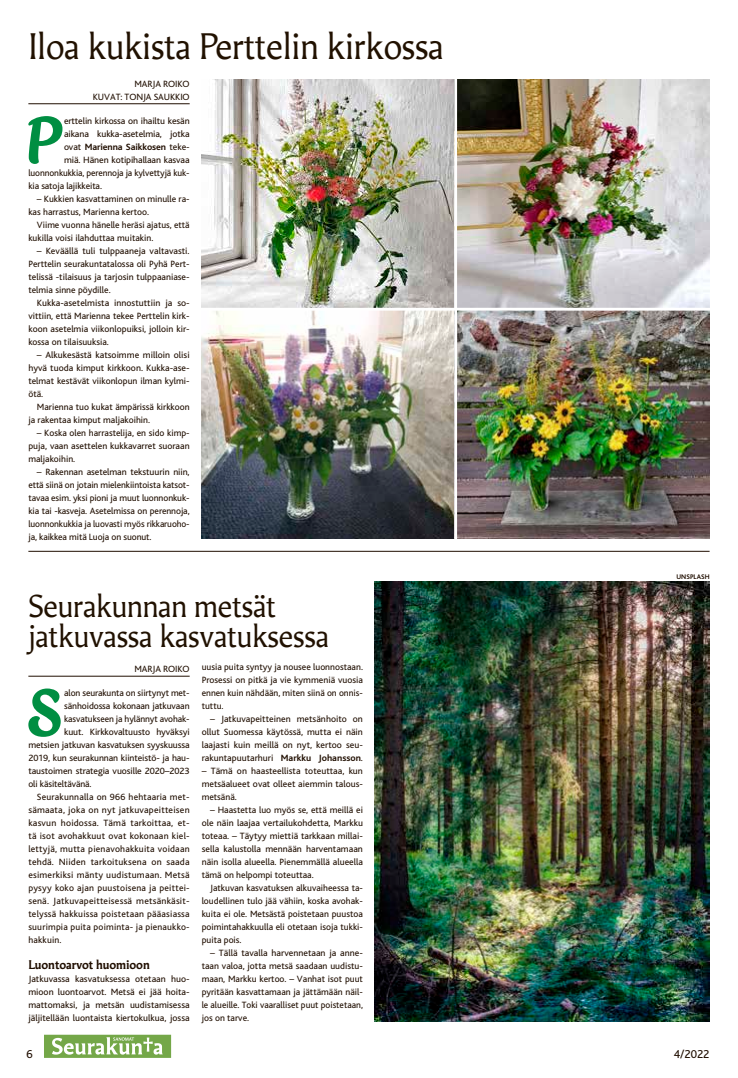
<style>
.page{position:relative;width:738px;height:1078px;background:#fff}
.page>*{position:absolute;margin:0;border:0;box-sizing:border-box;transform-origin:0 0}
.t1{font:78.8px "Bali Script";color:#008e42}
.t2{font:35px "Martti";letter-spacing:-.01em;color:#211100}
.t3{font:30px/30px "Martti";letter-spacing:-.01em;color:#211100}
.t4{font:700 12px "Martti";letter-spacing:-.01em;color:#200e00}
.t5{font:12px "Bliss";color:#200e00}
.t6{font:9.5px/13px "Bliss";color:#200e00;text-align:justify}
.t7{font:9.5px "Bliss";letter-spacing:.02em;color:#200e00}
.t8{font:700 9.5px "Bliss";letter-spacing:-.01em;color:#200e00}
.t9{font:700 7px "Bliss";letter-spacing:.01em;color:#200e00}
.s1{font-weight:400}
.s2{font-weight:700}
</style>
<div class="page">
<svg style="left:44px;top:1034px;width:127px;height:23px"></svg>
<hr style="left:28px;top:103px;width:161px;height:1px;background:#200e00">
<hr style="left:28px;top:675px;width:161px;height:1px;background:#200e00">
<img style="left:201px;top:79px;width:508px;height:460px">
<hr style="left:28px;top:551px;width:681px;height:1px;background:#200e00">
<hr style="left:454px;top:78px;width:2px;height:468px;background:#fff">
<hr style="left:200px;top:308px;width:513px;height:2px;background:#fff">
<img style="left:374px;top:581px;width:335px;height:439px">
<h2 class="t2" style="left:28px;top:25px;width:416px">Iloa kukista Perttelin kirkossa</h2>
<p class="t6" style="left:93px;top:77px;width:98px;text-align:right">MARJA ROIKO<br>KUVAT: TONJA SAUKKIO</p>
<h1 class="t1" style="left:27px;top:101px;width:37px">P</h1>
<p class="t6" style="left:64px;top:114px;width:127px">erttelin kirkossa on ihailtu kesän</p>
<p class="t6" style="left:64px;top:127px;width:127px">aikana kukka-asetelmia, jotka</p>
<p class="t8" style="left:64px;top:142px;width:127px"><span class="s1">ovat</span> Marienna Saikkosen <span class="s1">teke-</span></p>
<p class="t6" style="left:64px;top:153px;width:127px">miä. Hänen kotipihallaan kasvaa</p>
<p class="t6" style="left:28px;top:166px;width:163px">luonnonkukkia, perennoja ja kylvettyjä kuk-</p>
<p class="t6" style="left:28px;top:179px;width:75px">kia satoja lajikkeita.</p>
<p class="t6" style="left:28px;top:192px;width:163px;text-indent:9px">– Kukkien kasvattaminen on minulle ra&shy;kas harrastus, Marienna kertoo.</p>
<p class="t6" style="left:28px;top:218px;width:163px;text-indent:9px">Viime vuonna hänelle heräsi ajatus, että kukilla voisi ilahduttaa muitakin.</p>
<p class="t6" style="left:28px;top:244px;width:163px;text-indent:9px">– Keväällä tuli tulppaaneja valtavasti.<br>Perttelin seurakuntatalossa oli Pyhä Pert&shy;telissä -tilaisuus ja tarjosin tulppaaniase&shy;telmia sinne pöydille.</p>
<p class="t6" style="left:28px;top:296px;width:163px;text-indent:9px">Kukka-asetelmista innostuttiin ja so&shy;vittiin, että Marienna tekee Perttelin kirk&shy;koon asetelmia viikonlopuiksi, jolloin kir&shy;kossa on tilaisuuksia.</p>
<p class="t6" style="left:28px;top:348px;width:163px;text-indent:9px">– Alkukesästä katsoimme milloin olisi hyvä tuoda kimput kirkkoon. Kukka-ase&shy;telmat kestävät viikonlopun ilman kylmi&shy;ötä.</p>
<p class="t6" style="left:28px;top:400px;width:163px;text-indent:9px">Marienna tuo kukat ämpärissä kirkkoon ja rakentaa kimput maljakoihin.</p>
<p class="t6" style="left:28px;top:426px;width:163px;text-indent:9px">– Koska olen harrastelija, en sido kimp&shy;puja, vaan asettelen kukkavarret suoraan maljakoihin.</p>
<p class="t6" style="left:28px;top:465px;width:163px;text-indent:9px">– Rakennan asetelman tekstuurin niin, että siinä on jotain mielenkiintoista katsot&shy;tavaa esim. yksi pioni ja muut luonnonkuk&shy;kia tai -kasveja. Asetelmissa on perennoja, luonnonkukkia ja luovasti myös rikkaruoho&shy;ja, kaikkea mitä Luoja on suonut.</p>
<h3 class="t3" style="left:28px;top:591px;width:302px">Seurakunnan metsät jatkuvassa kasvatuksessa</h3>
<p class="t6" style="left:134px;top:662px;width:57px">MARJA ROIKO</p>
<h1 class="t1" style="left:29px;top:673px;width:35px">S</h1>
<p class="t6" style="left:64px;top:686px;width:127px">alon seurakunta on siirtynyt met-</p>
<p class="t6" style="left:64px;top:699px;width:127px">sänhoidossa kokonaan jatkuvaan</p>
<p class="t6" style="left:64px;top:712px;width:127px">kasvatukseen ja hylännyt avohak-</p>
<p class="t6" style="left:64px;top:725px;width:127px">kuut. Kirkkovaltuusto hyväksyi</p>
<p class="t6" style="left:28px;top:738px;width:163px">metsien jatkuvan kasvatuksen syyskuussa</p>
<p class="t6" style="left:28px;top:751px;width:163px">2019, kun seurakunnan kiinteistö- ja hau-</p>
<p class="t6" style="left:28px;top:764px;width:163px">taustoimen strategia vuosille 2020–2023</p>
<p class="t6" style="left:28px;top:777px;width:65px">oli käsiteltävänä.</p>
<p class="t7" style="left:37px;top:792px;width:154px">Seurakunnalla on 966 hehtaaria met-</p>
<p class="t7" style="left:28px;top:805px;width:163px">sämaata, joka on nyt jatkuvapeitteisen</p>
<p class="t7" style="left:28px;top:818px;width:163px">kasvun hoidossa. Tämä tarkoittaa, et-</p>
<p class="t7" style="left:28px;top:831px;width:163px">tä isot avohakkuut ovat kokonaan kiel-</p>
<p class="t7" style="left:28px;top:844px;width:163px">lettyjä, mutta pienavohakkuita voidaan</p>
<p class="t7" style="left:28px;top:857px;width:163px">tehdä. Niiden tarkoituksena on saada</p>
<p class="t7" style="left:28px;top:870px;width:163px">esimerkiksi mänty uudistumaan. Metsä</p>
<p class="t7" style="left:28px;top:883px;width:163px">pysyy koko ajan puustoisena ja peittei-</p>
<p class="t7" style="left:28px;top:896px;width:163px">senä. Jatkuvapeitteisessä metsänkäsit-</p>
<p class="t7" style="left:28px;top:909px;width:163px">telyssä hakkuissa poistetaan pääasiassa</p>
<p class="t7" style="left:28px;top:922px;width:163px">suurimpia puita poiminta- ja pienaukko-</p>
<p class="t7" style="left:28px;top:935px;width:35px">hakkuin.</p>
<p class="t4" style="left:28px;top:956px;width:123px">Luontoarvot huomioon</p>
<p class="t6" style="left:28px;top:972px;width:163px">Jatkuvassa kasvatuksessa otetaan huo&shy;mioon luontoarvot. Metsä ei jää hoita&shy;mattomaksi, ja metsän uudistamisessa jäljitellään luontaista kiertokulkua, jossa</p>
<p class="t6" style="left:201px;top:660px;width:163px">uusia puita syntyy ja nousee luonnostaan.<br>Prosessi on pitkä ja vie kymmeniä vuosia ennen kuin nähdään, miten siinä on onnis&shy;tuttu.</p>
<p class="t6" style="left:201px;top:712px;width:163px;text-indent:9px">– Jatkuvapeitteinen metsänhoito on ollut Suomessa käytössä, mutta ei näin laajasti kuin meillä on nyt, kertoo seu&shy;rakuntapuutarhuri <span class="s2">Markku Johansson</span>.</p>
<p class="t6" style="left:201px;top:764px;width:163px">– Tämä on haasteellista toteuttaa, kun metsäalueet ovat olleet aiemmin talous&shy;metsänä.</p>
<p class="t6" style="left:201px;top:803px;width:163px;text-indent:9px">– Haastetta luo myös se, että meillä ei ole näin laajaa vertailukohdetta, Markku toteaa. – Täytyy miettiä tarkkaan millai&shy;sella kalustolla mennään harventamaan näin isolla alueella. Pienemmällä alueella tämä on helpompi toteuttaa.</p>
<p class="t6" style="left:201px;top:881px;width:163px;text-indent:9px">Jatkuvan kasvatuksen alkuvaiheessa ta&shy;loudellinen tulo jää vähiin, koska avohak&shy;kuita ei ole. Metsästä poistetaan puustoa poimintahakkuulla eli otetaan isoja tukki&shy;puita pois.</p>
<p class="t6" style="left:201px;top:946px;width:163px;text-indent:9px">– Tällä tavalla harvennetaan ja anne&shy;taan valoa, jotta metsä saadaan uudistu&shy;maan, Markku kertoo. – Vanhat isot puut pyritään kasvattamaan ja jättämään näil&shy;le alueille. Toki vaaralliset puut poistetaan, jos on tarve.</p>
<p class="t9" style="left:675px;top:573px;width:35px">UNSPLASH</p>
<p class="t5" style="left:26px;top:1047px;width:8px">6</p>
<p class="t5" style="left:673px;top:1047px;width:37px">4/2022</p>
</div>
